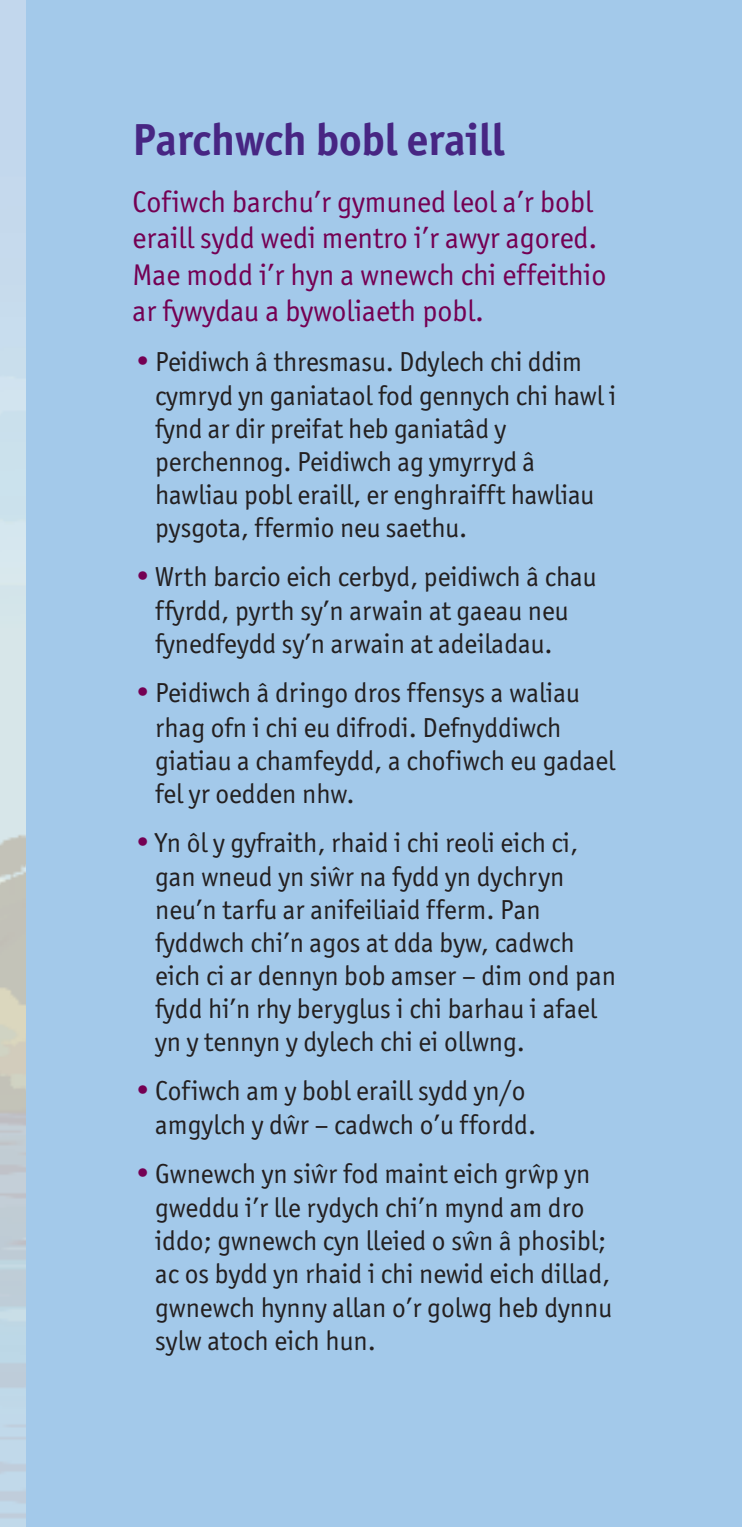
<style>
.page{position:relative;width:746px;height:1527px;background:#fff}
.page>*{position:absolute;margin:0;border:0;box-sizing:border-box;transform-origin:0 0}
.t1{font:700 45px "Officina San ITC";color:#472683}
.t2{font:30px/36px "Officina San ITC";color:#740053}
.t3{font:27.5px/33.2px "Officina San ITC";color:#231f20}
.s1{font-size:30px;color:#740053}
</style>
<div class="page">
<div style="left:26px;top:0;width:714px;height:1526px;background:#a3c9ea"></div>
<h1 class="t1" style="left:132px;top:113px;width:373px">Parchwch bobl eraill</h1>
<p class="t2" style="left:132px;top:184px;width:475px">Cofiwch barchu’r gymuned leol a’r bobl eraill sydd wedi mentro i’r awyr agored.<br>Mae modd i’r hyn a wnewch chi effeithio ar fywydau a bywoliaeth pobl.</p>
<p class="t3" style="left:155px;top:344px;width:462px;text-indent:-23px"><span class="s1">•</span>Peidiwch â thresmasu. Ddylech chi ddim cymryd yn ganiataol fod gennych chi hawl i fynd ar dir preifat heb ganiatâd y perchennog. Peidiwch ag ymyrryd â hawliau pobl eraill, er enghraifft hawliau pysgota, ffermio neu saethu.</p>
<p class="t3" style="left:155px;top:559px;width:443px;text-indent:-23px"><span class="s1">•</span>Wrth barcio eich cerbyd, peidiwch â chau ffyrdd, pyrth sy’n arwain at gaeau neu fynedfeydd sy’n arwain at adeiladau.</p>
<p class="t3" style="left:155px;top:676px;width:461px;text-indent:-22px"><span class="s1">•</span>Peidiwch â dringo dros ffensys a waliau rhag ofn i chi eu difrodi. Defnyddiwch giatiau a chamfeydd, a chofiwch eu gadael fel yr oedden nhw.</p>
<p class="t3" style="left:155px;top:825px;width:462px;text-indent:-22px"><span class="s1">•</span>Yn ôl y gyfraith, rhaid i chi reoli eich ci, gan wneud yn siwˆr na fydd yn dychryn neu’n tarfu ar anifeiliaid fferm. Pan fyddwch chi’n agos at dda byw, cadwch eich ci ar dennyn bob amser – dim ond pan fydd hi’n rhy beryglus i chi barhau i afael yn y tennyn y dylech chi ei ollwng.</p>
<p class="t3" style="left:155px;top:1073px;width:382px;line-height:34.2px;text-indent:-22px"><span class="s1">•</span>Cofiwch am y bobl eraill sydd yn/o amgylch y dwˆr – cadwch o’u ffordd.</p>
<p class="t3" style="left:155px;top:1156px;width:458px;text-indent:-23px"><span class="s1">•</span>Gwnewch yn siwˆr fod maint eich grwˆp yn gweddu i’r lle rydych chi’n mynd am dro iddo; gwnewch cyn lleied o swˆn â phosibl; ac os bydd yn rhaid i chi newid eich dillad, gwnewch hynny allan o’r golwg heb dynnu sylw atoch eich hun.</p>
</div>
